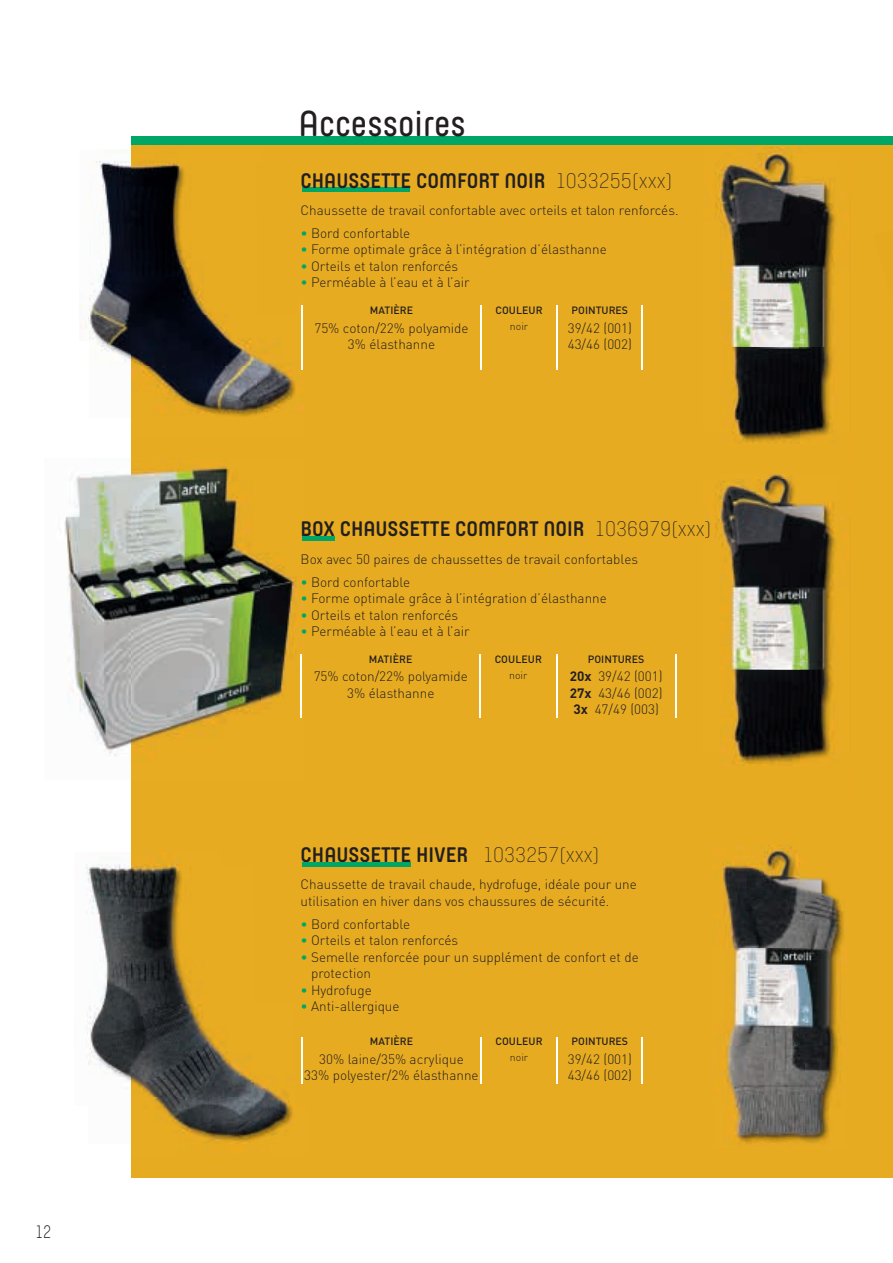
<style>
.page{position:relative;width:893px;height:1263px;background:#fff}
.page>*{position:absolute;margin:0;border:0;box-sizing:border-box;transform-origin:0 0}
.t1{font:600 36px "Yummo";color:#231f20}
.t2{font:700 21px "Yummo";color:#231f20}
.t3{font:300 18px "Yummo";color:#231f20;scale:.85 1}
.t4{font:300 13.5px/16.5px "DIN Pro";color:#231f20}
.t5{font:500 10.5px "DIN Pro";letter-spacing:.005em;color:#231f20}
.t6{font:300 10.5px "DIN Pro";color:#231f20}
.s1{font-weight:100}
.s2{color:#00a665}
.s3{font-weight:700}
</style>
<div class="page">
<div style="left:132px;top:136px;width:761px;height:1042px;background:#e7ab21"></div>
<img style="left:93px;top:150px;width:39px;height:13px">
<img style="left:80px;top:302px;width:9px;height:27px">
<img style="left:89px;top:163px;width:209px;height:255px">
<img style="left:86px;top:852px;width:46px;height:43px">
<img style="left:86px;top:1013px;width:3px;height:52px">
<img style="left:131px;top:1143px;width:1px;height:13px">
<img style="left:132px;top:852px;width:47px;height:15px">
<img style="left:89px;top:867px;width:203px;height:276px">
<svg style="left:301px;top:306px;width:2px;height:12px"></svg>
<svg style="left:480px;top:306px;width:2px;height:12px"></svg>
<svg style="left:557px;top:306px;width:1px;height:12px"></svg>
<svg style="left:642px;top:306px;width:1px;height:12px"></svg>
<hr style="left:301px;top:318px;width:2px;height:51px;background:#fff">
<hr style="left:480px;top:318px;width:2px;height:51px;background:#fff">
<hr style="left:557px;top:318px;width:1px;height:51px;background:#fff">
<hr style="left:642px;top:318px;width:1px;height:51px;background:#fff">
<svg style="left:301px;top:1037px;width:2px;height:12px"></svg>
<svg style="left:480px;top:1037px;width:2px;height:12px"></svg>
<svg style="left:557px;top:1037px;width:1px;height:12px"></svg>
<svg style="left:642px;top:1037px;width:1px;height:12px"></svg>
<hr style="left:301px;top:1049px;width:2px;height:34px;background:#fff">
<hr style="left:480px;top:1049px;width:2px;height:34px;background:#fff">
<hr style="left:557px;top:1049px;width:1px;height:34px;background:#fff">
<hr style="left:642px;top:1049px;width:1px;height:34px;background:#fff">
<hr style="left:302px;top:862px;width:109px;height:4px;background:#00a665">
<img style="left:722px;top:845px;width:18px;height:32px">
<img style="left:760px;top:845px;width:32px;height:5px">
<img style="left:712px;top:1070px;width:11px;height:6px">
<img style="left:723px;top:850px;width:124px;height:294px">
<div style="left:132px;top:136px;width:761px;height:9px;background:#00a665"></div>
<img style="left:718px;top:148px;width:35px;height:30px">
<img style="left:753px;top:148px;width:47px;height:6px">
<img style="left:712px;top:195px;width:8px;height:24px">
<img style="left:720px;top:154px;width:117px;height:289px">
<img style="left:712px;top:495px;width:8px;height:45px">
<img style="left:771px;top:474px;width:12px;height:1px">
<img style="left:720px;top:475px;width:116px;height:291px">
<img style="left:64px;top:458px;width:239px;height:322px">
<svg style="left:301px;top:655px;width:1px;height:12px"></svg>
<svg style="left:479px;top:655px;width:2px;height:12px"></svg>
<svg style="left:556px;top:655px;width:1px;height:12px"></svg>
<svg style="left:675px;top:655px;width:1px;height:12px"></svg>
<hr style="left:301px;top:667px;width:1px;height:51px;background:#fff">
<hr style="left:479px;top:667px;width:2px;height:51px;background:#fff">
<hr style="left:556px;top:667px;width:1px;height:51px;background:#fff">
<hr style="left:675px;top:667px;width:1px;height:51px;background:#fff">
<hr style="left:302px;top:536px;width:32px;height:4px;background:#00a665">
<hr style="left:302px;top:188px;width:108px;height:4px;background:#00a665">
<h3 class="t3" style="left:35px;top:1220px;width:20px">12</h3>
<h1 class="t1" style="left:298px;top:95px;width:169px">Accessoires</h1>
<h2 class="t2" style="left:301px;top:161px;width:373px">CHAUSSETTE COMFORT NOIR <span class="s1">1033255(xxx)</span></h2>
<p class="t4" style="left:301px;top:201px;width:379px">Chaussette de travail confortable avec orteils et talon renforcés.</p>
<p class="t4" style="left:301px;top:224px;width:111px"><span class="s2">•</span> Bord confortable</p>
<p class="t4" style="left:301px;top:240px;width:308px"><span class="s2">•</span> Forme optimale grâce à l’intégration d’élasthanne</p>
<p class="t4" style="left:301px;top:257px;width:159px"><span class="s2">•</span> Orteils et talon renforcés</p>
<p class="t4" style="left:301px;top:273px;width:171px"><span class="s2">•</span> Perméable à l’eau et à l’air</p>
<p class="t5" style="left:370px;top:302px;width:45px">MATIÈRE</p>
<p class="t5" style="left:495px;top:302px;width:49px">COULEUR</p>
<p class="t5" style="left:572px;top:302px;width:58px">POINTURES</p>
<p class="t4" style="left:314px;top:318px;width:156px;text-align:center">75% coton/22% polyamide<br>3% élasthanne</p>
<p class="t6" style="left:510px;top:318px;width:20px">noir</p>
<p class="t4" style="left:568px;top:318px;width:66px">39/42 (001)<br>43/46 (002)</p>
<h2 class="t2" style="left:301px;top:510px;width:412px">BOX CHAUSSETTE COMFORT NOIR <span class="s1">1036979(xxx)</span></h2>
<p class="t4" style="left:301px;top:549px;width:339px">Box avec 50 paires de chaussettes de travail confortables</p>
<p class="t4" style="left:301px;top:572px;width:111px"><span class="s2">•</span> Bord confortable</p>
<p class="t4" style="left:301px;top:589px;width:308px"><span class="s2">•</span> Forme optimale grâce à l’intégration d’élasthanne</p>
<p class="t4" style="left:301px;top:605px;width:159px"><span class="s2">•</span> Orteils et talon renforcés</p>
<p class="t4" style="left:301px;top:622px;width:171px"><span class="s2">•</span> Perméable à l’eau et à l’air</p>
<p class="t5" style="left:369px;top:650px;width:45px">MATIÈRE</p>
<p class="t5" style="left:495px;top:650px;width:49px">COULEUR</p>
<p class="t5" style="left:588px;top:650px;width:58px">POINTURES</p>
<p class="t4" style="left:314px;top:667px;width:156px;text-align:center">75% coton/22% polyamide<br>3% élasthanne</p>
<p class="t6" style="left:509px;top:667px;width:20px">noir</p>
<p class="t4" style="left:570px;top:667px;width:94px;text-align:justify"><span class="s3">20x</span> 39/42 (001)<br><span class="s3">27x</span> 43/46 (002)<br><span class="s3">3x</span> 47/49 (003)</p>
<h2 class="t2" style="left:301px;top:836px;width:300px">CHAUSSETTE HIVER <span class="s1">1033257(xxx)</span></h2>
<p class="t4" style="left:301px;top:875px;width:338px">Chaussette de travail chaude, hydrofuge, idéale pour une utilisation en hiver dans vos chaussures de sécurité.</p>
<p class="t4" style="left:301px;top:915px;width:111px"><span class="s2">•</span> Bord confortable</p>
<p class="t4" style="left:301px;top:931px;width:159px"><span class="s2">•</span> Orteils et talon renforcés</p>
<p class="t4" style="left:311px;top:948px;width:329px;text-indent:-11px"><span class="s2">•</span> Semelle renforcée pour un supplément de confort et de protection</p>
<p class="t4" style="left:301px;top:981px;width:73px"><span class="s2">•</span> Hydrofuge</p>
<p class="t4" style="left:301px;top:997px;width:100px"><span class="s2">•</span> Anti-allergique</p>
<p class="t5" style="left:370px;top:1033px;width:45px">MATIÈRE</p>
<p class="t5" style="left:495px;top:1033px;width:49px">COULEUR</p>
<p class="t5" style="left:572px;top:1033px;width:58px">POINTURES</p>
<p class="t4" style="left:304px;top:1049px;width:176px;text-align:center">30% laine/35% acrylique<br>33% polyester/2% élasthanne</p>
<p class="t6" style="left:510px;top:1049px;width:20px">noir</p>
<p class="t4" style="left:568px;top:1049px;width:66px">39/42 (001)<br>43/46 (002)</p>
</div>
